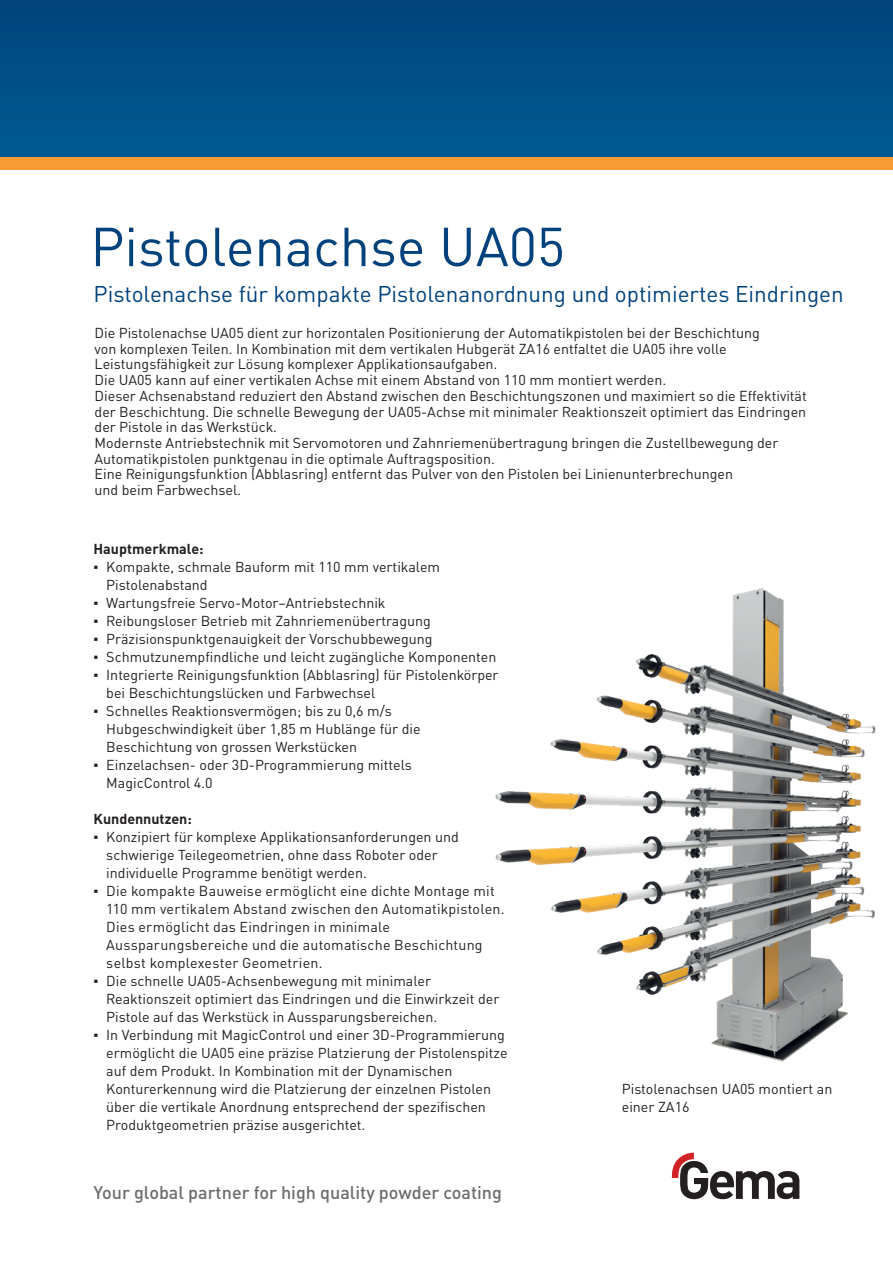
<style>
.page{position:relative;width:893px;height:1263px;background:#fff}
.page>*{position:absolute;margin:0;border:0;box-sizing:border-box;transform-origin:0 0}
.t1{font:54px "DIN Pro";color:#01427c}
.t2{font:22.5px "DIN Pro";color:#01427c}
.t3{font:500 18px "DIN Pro";color:#6c6d70}
.t4{font:14.25px/18px "DIN Pro";color:#231f20}
.t5{font:700 14.25px "DIN Pro";color:#231f20}
.s1{font-family:"Arial"}
</style>
<div class="page">
<div style="left:0;top:0;width:893px;height:157px;background:#004f87"></div>
<div style="left:0;top:157px;width:893px;height:13px;background:#f89b33"></div>
<svg style="left:672px;top:1153px;width:127px;height:46px"></svg>
<img style="left:495px;top:588px;width:381px;height:474px">
<h1 class="t1" style="left:90px;top:204px;width:476px">Pistolenachse UA05</h1>
<h2 class="t2" style="left:94px;top:276px;width:752px">Pistolenachse für kompakte Pistolenanordnung und optimiertes Eindringen</h2>
<p class="t4" style="left:95px;top:323px;width:714px;line-height:15.8px">Die Pistolenachse UA05 dient zur horizontalen Positionierung der Automatikpistolen bei der Beschichtung<br>von komplexen Teilen. In Kombination mit dem vertikalen Hubgerät ZA16 entfaltet die UA05 ihre volle Leistungsfähigkeit zur Lösung komplexer Applikationsaufgaben.<br>Die UA05 kann auf einer vertikalen Achse mit einem Abstand von 110 mm montiert werden.<br>Dieser Achsenabstand reduziert den Abstand zwischen den Beschichtungszonen und maximiert so die Effektivität der Beschichtung. Die schnelle Bewegung der UA05-Achse mit minimaler Reaktionszeit optimiert das Eindringen der Pistole in das Werkstück.<br>Modernste Antriebstechnik mit Servomotoren und Zahnriemenübertragung bringen die Zustellbewegung der Automatikpistolen punktgenau in die optimale Auftragsposition.<br>Eine Reinigungsfunktion (Abblasring) entfernt das Pulver von den Pistolen bei Linienunterbrechungen<br>und beim Farbwechsel.</p>
<p class="t5" style="left:94px;top:537px;width:112px">Hauptmerkmale:</p>
<p class="t4" style="left:106px;top:556px;width:335px;text-indent:-13px"><span class="s1">▪</span> Kompakte, schmale Bauform mit 110 mm vertikalem<br>Pistolenabstand</p>
<p class="t4" style="left:94px;top:592px;width:294px"><span class="s1">▪</span> Wartungsfreie Servo-Motor–Antriebstechnik</p>
<p class="t4" style="left:94px;top:610px;width:339px"><span class="s1">▪</span> Reibungsloser Betrieb mit Zahnriemenübertragung</p>
<p class="t4" style="left:94px;top:628px;width:340px"><span class="s1">▪</span> Präzisionspunktgenauigkeit der Vorschubbewegung</p>
<p class="t4" style="left:94px;top:646px;width:404px"><span class="s1">▪</span> Schmutzunempfindliche und leicht zugängliche Komponenten</p>
<p class="t4" style="left:106px;top:664px;width:394px;text-indent:-13px"><span class="s1">▪</span> Integrierte Reinigungsfunktion (Abblasring) für Pistolenkörper bei Beschichtungslücken und Farbwechsel</p>
<p class="t4" style="left:106px;top:700px;width:316px;text-indent:-13px"><span class="s1">▪</span> Schnelles Reaktionsvermögen; bis zu 0,6 m/s<br>Hubgeschwindigkeit über 1,85 m Hublänge für die<br>Beschichtung von grossen Werkstücken</p>
<p class="t4" style="left:106px;top:754px;width:307px;text-indent:-13px"><span class="s1">▪</span> Einzelachsen- oder 3D-Programmierung mittels<br>MagicControl 4.0</p>
<p class="t5" style="left:94px;top:807px;width:100px">Kundennutzen:</p>
<p class="t4" style="left:106px;top:826px;width:354px;text-indent:-13px"><span class="s1">▪</span> Konzipiert für komplexe Applikationsanforderungen und schwierige Teilegeometrien, ohne dass Roboter oder individuelle Programme benötigt werden.</p>
<p class="t4" style="left:106px;top:880px;width:400px;text-indent:-13px"><span class="s1">▪</span> Die kompakte Bauweise ermöglicht eine dichte Montage mit 110 mm vertikalem Abstand zwischen den Automatikpistolen.<br>Dies ermöglicht das Eindringen in minimale Aussparungsbereiche und die automatische Beschichtung selbst komplexester Geometrien.</p>
<p class="t4" style="left:106px;top:970px;width:395px;text-indent:-13px"><span class="s1">▪</span> Die schnelle UA05-Achsenbewegung mit minimaler<br>Reaktionszeit optimiert das Eindringen und die Einwirkzeit der<br>Pistole auf das Werkstück in Aussparungsbereichen.</p>
<p class="t4" style="left:106px;top:1024px;width:403px;text-indent:-13px"><span class="s1">▪</span> In Verbindung mit MagicControl und einer 3D-Programmierung ermöglicht die UA05 eine präzise Platzierung der Pistolenspitze auf dem Produkt. In Kombination mit der Dynamischen Konturerkennung wird die Platzierung der einzelnen Pistolen über die vertikale Anordnung entsprechend der spezifischen Produktgeometrien präzise ausgerichtet.</p>
<p class="t3" style="left:94px;top:1178px;width:410px">Your global partner for high quality powder coating</p>
<p class="t4" style="left:622px;top:1078px;width:212px">Pistolenachsen UA05 montiert an einer ZA16</p>
</div>
